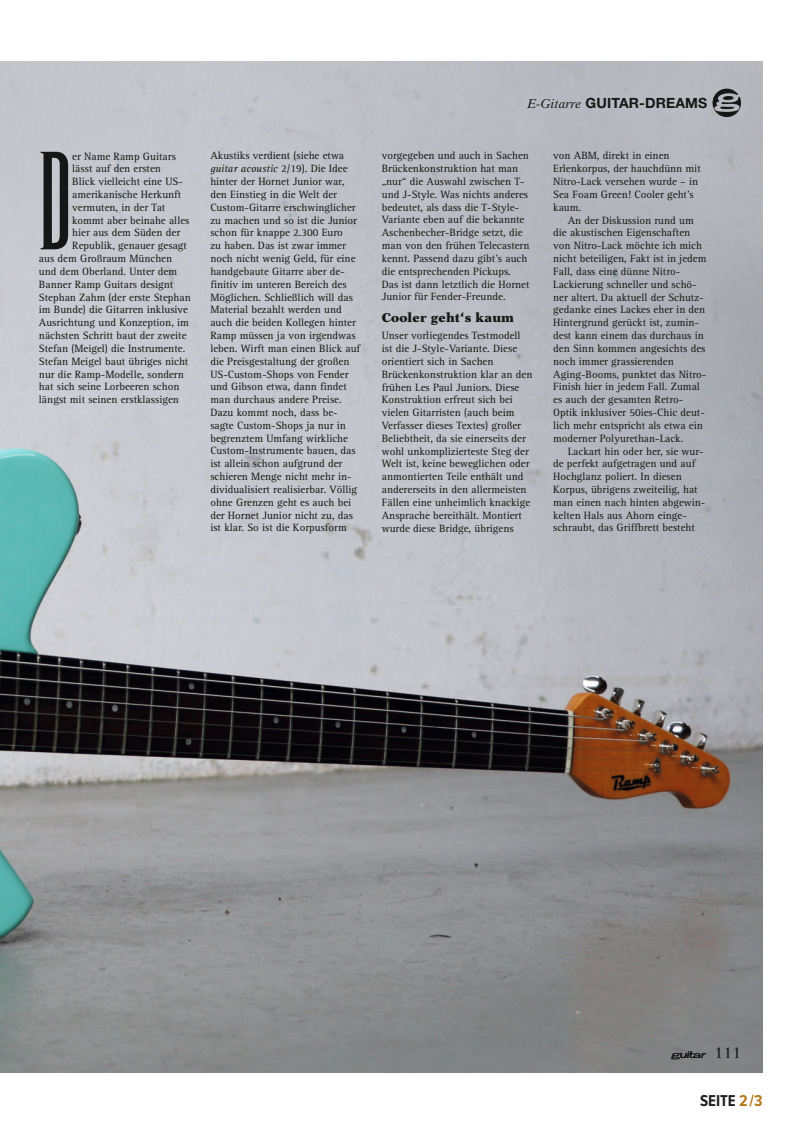
<style>
.page{position:relative;width:798px;height:1134px;background:#fff}
.page>*{position:absolute;margin:0;border:0;box-sizing:border-box;transform-origin:0 0}
.t1{font:condensed 122.88px "Runic";color:#151616}
.t2{font:700 16.38px "Proxima Nova Cond";color:#231f20}
.t3{font:15px "New Aster";color:#151616}
.t4{font:700 14.12px "Helvetica Neue LT Std";letter-spacing:.01em;color:#151616}
.t5{font:900 12.88px "New Aster";letter-spacing:.01em;color:#151616}
.t6{font:10.88px/12.9px "Rotis Serif";color:#151616}
.s1{font-family:"New Aster";font-weight:400;font-style:italic;font-size:12.88px}
.s2{font-style:italic}
.s3{color:#b37b1e}
</style>
<div class="page">
<img style="left:0;top:62px;width:761px;height:1010px">
<svg style="left:712px;top:89px;width:28px;height:28px"></svg>
<svg style="left:670px;top:1051px;width:36px;height:8px"></svg>
<p class="t1" style="left:39px;top:129px;width:35px">D</p>
<p class="t6" style="left:72px;top:150px;width:105px">er Name Ramp Guitars</p>
<p class="t6" style="left:72px;top:163px;width:90px">lässt auf den ersten</p>
<p class="t6" style="left:72px;top:175px;width:112px">Blick vielleicht eine US-</p>
<p class="t6" style="left:72px;top:188px;width:111px">amerikanische Herkunft</p>
<p class="t6" style="left:72px;top:201px;width:95px">vermuten, in der Tat</p>
<p class="t6" style="left:72px;top:214px;width:119px">kommt aber beinahe alles</p>
<p class="t6" style="left:72px;top:227px;width:109px">hier aus dem Süden der</p>
<p class="t6" style="left:72px;top:240px;width:116px">Republik, genauer gesagt</p>
<p class="t6" style="left:39px;top:252px;width:135px">aus dem Großraum München</p>
<p class="t6" style="left:39px;top:265px;width:140px">und dem Oberland. Unter dem</p>
<p class="t6" style="left:39px;top:278px;width:136px">Banner Ramp Guitars designt</p>
<p class="t6" style="left:39px;top:291px;width:153px">Stephan Zahm (der erste Stephan</p>
<p class="t6" style="left:39px;top:304px;width:151px">im Bunde) die Gitarren inklusive</p>
<p class="t6" style="left:39px;top:317px;width:151px">Ausrichtung und Konzeption, im</p>
<p class="t6" style="left:39px;top:329px;width:149px">nächsten Schritt baut der zweite</p>
<p class="t6" style="left:39px;top:342px;width:148px">Stefan (Meigel) die Instrumente.</p>
<p class="t6" style="left:39px;top:355px;width:151px">Stefan Meigel baut übriges nicht</p>
<p class="t6" style="left:39px;top:368px;width:146px">nur die Ramp-Modelle, sondern</p>
<p class="t6" style="left:39px;top:381px;width:142px">hat sich seine Lorbeeren schon</p>
<p class="t6" style="left:39px;top:394px;width:141px">längst mit seinen erstklassigen</p>
<p class="t4" style="left:527px;top:94px;width:181px"><span class="s1">E-Gitarre</span> GUITAR-DREAMS</p>
<p class="t6" style="left:210px;top:150px;width:151px">Akustiks verdient (siehe etwa <span class="s2">guitar acoustic</span> 2/19). Die Idee hinter der Hornet Junior war, den Einstieg in die Welt der<br>Custom-Gitarre erschwinglicher zu machen und so ist die Junior schon für knappe 2.300 Euro<br>zu haben. Das ist zwar immer noch nicht wenig Geld, für eine handgebaute Gitarre aber de&shy;finitiv im unteren Bereich des<br>Möglichen. Schließlich will das<br>Material bezahlt werden und auch die beiden Kollegen hinter<br>Ramp müssen ja von irgendwas leben. Wirft man einen Blick auf die Preisgestaltung der großen<br>US-Custom-Shops von Fender und Gibson etwa, dann findet man durchaus andere Preise.<br>Dazu kommt noch, dass be&shy;sagte Custom-Shops ja nur in begrenztem Umfang wirkliche<br>Custom-Instrumente bauen, das ist allein schon aufgrund der schieren Menge nicht mehr in&shy;dividualisiert realisierbar. Völlig ohne Grenzen geht es auch bei der Hornet Junior nicht zu, das ist klar. So ist die Korpusform</p>
<p class="t6" style="left:381px;top:150px;width:149px">vorgegeben und auch in Sachen<br>Brückenkonstruktion hat man „nur“ die Auswahl zwischen T&shy;und J-Style. Was nichts anderes bedeutet, als dass die T-Style-<br>Variante eben auf die bekannte<br>Aschenbecher-Bridge setzt, die man von den frühen Telecastern kennt. Passend dazu gibt’s auch die entsprechenden Pickups.<br>Das ist dann letztlich die Hornet<br>Junior für Fender-Freunde.</p>
<p class="t5" style="left:381px;top:310px;width:134px">Cooler geht‘s kaum</p>
<p class="t6" style="left:381px;top:329px;width:152px">Unser vorliegendes Testmodell ist die J-Style-Variante. Diese orientiert sich in Sachen<br>Brückenkonstruktion klar an den frühen Les Paul Juniors. Diese<br>Konstruktion erfreut sich bei vielen Gitarristen (auch beim<br>Verfasser dieses Textes) großer<br>Beliebtheit, da sie einerseits der wohl unkomplizierteste Steg der<br>Welt ist, keine beweglichen oder anmontierten Teile enthält und andererseits in den allermeisten<br>Fällen eine unheimlich knackige<br>Ansprache bereithält. Montiert wurde diese Bridge, übrigens</p>
<p class="t6" style="left:553px;top:150px;width:118px">von ABM, direkt in einen</p>
<p class="t6" style="left:553px;top:163px;width:149px">Erlenkorpus, der hauchdünn mit</p>
<p class="t6" style="left:553px;top:175px;width:146px">Nitro-Lack versehen wurde – in</p>
<p class="t6" style="left:553px;top:188px;width:142px">Sea Foam Green! Cooler geht’s</p>
<p class="t6" style="left:553px;top:201px;width:29px">kaum.</p>
<p class="t6" style="left:567px;top:214px;width:127px">An der Diskussion rund um</p>
<p class="t6" style="left:553px;top:227px;width:138px">die akustischen Eigenschaften</p>
<p class="t6" style="left:553px;top:239px;width:150px">von Nitro-Lack möchte ich mich</p>
<p class="t6" style="left:553px;top:252px;width:155px">nicht beteiligen, Fakt ist in jedem</p>
<p class="t6" style="left:553px;top:265px;width:128px">Fall, dass eine dünne Nitro-</p>
<p class="t6" style="left:553px;top:278px;width:145px">Lackierung schneller und schö-</p>
<p class="t6" style="left:553px;top:291px;width:152px">ner altert. Da aktuell der Schutz-</p>
<p class="t6" style="left:553px;top:304px;width:153px">gedanke eines Lackes eher in den</p>
<p class="t6" style="left:553px;top:316px;width:147px">Hintergrund gerückt ist, zumin-</p>
<p class="t6" style="left:553px;top:329px;width:152px">dest kann einem das durchaus in</p>
<p class="t6" style="left:553px;top:342px;width:154px">den Sinn kommen angesichts des</p>
<p class="t6" style="left:553px;top:355px;width:122px">noch immer grassierenden</p>
<p class="t6" style="left:553px;top:368px;width:155px">Aging-Booms, punktet das Nitro-</p>
<p class="t6" style="left:553px;top:381px;width:148px">Finish hier in jedem Fall. Zumal</p>
<p class="t6" style="left:553px;top:393px;width:132px">es auch der gesamten Retro-</p>
<p class="t6" style="left:553px;top:406px;width:153px">Optik inklusiver 50ies-Chic deut-</p>
<p class="t6" style="left:553px;top:419px;width:151px">lich mehr entspricht als etwa ein</p>
<p class="t6" style="left:553px;top:432px;width:132px">moderner Polyurethan-Lack.</p>
<p class="t6" style="left:567px;top:445px;width:137px">Lackart hin oder her, sie wur-</p>
<p class="t6" style="left:553px;top:458px;width:143px">de perfekt aufgetragen und auf</p>
<p class="t6" style="left:553px;top:470px;width:130px">Hochglanz poliert. In diesen</p>
<p class="t6" style="left:553px;top:483px;width:146px">Korpus, übrigens zweiteilig, hat</p>
<p class="t6" style="left:553px;top:496px;width:154px">man einen nach hinten abgewin-</p>
<p class="t6" style="left:553px;top:509px;width:135px">kelten Hals aus Ahorn einge-</p>
<p class="t6" style="left:553px;top:522px;width:143px">schraubt, das Griffbrett besteht</p>
<p class="t3" style="left:714px;top:1044px;width:28px">111</p>
<h2 class="t2" style="left:699px;top:1091px;width:64px">SEITE <span class="s3">2 /3</span></h2>
</div>
